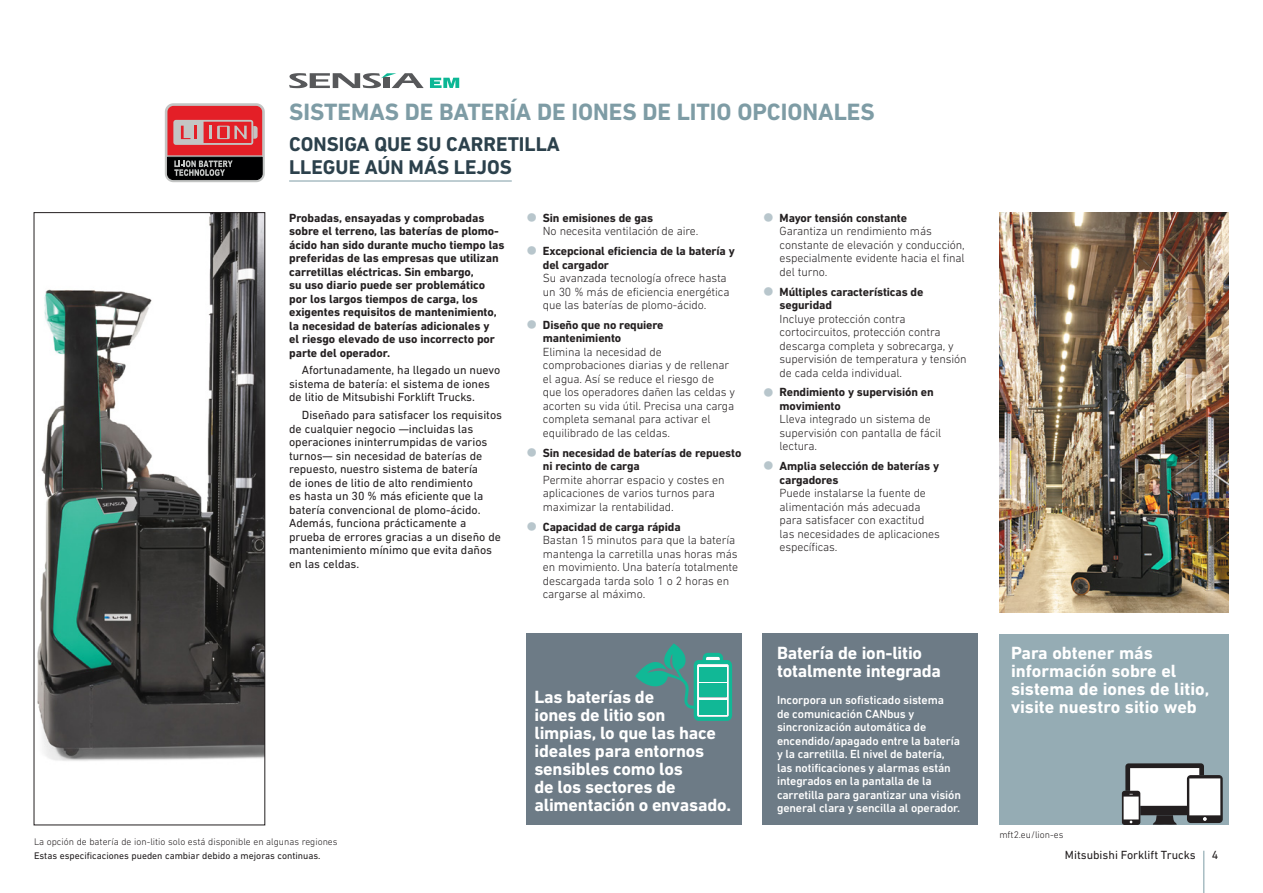
<style>
.page{position:relative;width:1263px;height:893px;background:#fff}
.page>*{position:absolute;margin:0;border:0;box-sizing:border-box;transform-origin:0 0}
.t1{font:700 24px "DIN Next LT Pro";color:#7e9ca5}
.t2{font:700 20.25px/22.5px "DIN Next LT Pro";color:#2c414c}
.t3{font:700 18px/18px "DIN Next LT Pro";letter-spacing:-.01em;color:#fff}
.t4{font:300 12px/13.5px "DIN Next LT Pro";letter-spacing:-.01em;color:#231f20}
.t5{font:700 12px/13.5px "DIN Next LT Pro";letter-spacing:-.005em;color:#231f20}
.t6{font:12px/13.5px "DIN Next LT Pro";letter-spacing:-.005em;color:#231f20}
.t7{font:500 12px/13.5px "DIN Next LT Pro";letter-spacing:-.01em;color:#fff}
.t8{font:300 9.75px "DIN Next LT Pro";color:#231f20}
.t9{font:9.75px "DIN Next LT Pro";color:#231f20}
.s1{font-family:"Helvetica Neue LT Std";font-stretch:condensed;font-size:24px;color:#b8c6cc}
.s2{font-weight:700}
.s3{font-family:"Helvetica Neue LT Std";font-weight:300;font-stretch:condensed;font-size:24px;color:#b8c6cc}
</style>
<div class="page">
<svg style="left:289px;top:73px;width:135px;height:15px"></svg>
<svg style="left:430px;top:78px;width:29px;height:10px"></svg>
<div style="left:999px;top:634px;width:230px;height:191px;background:#95acb4"></div>
<div style="left:1130px;top:768px;width:69px;height:38px;background:#fff"></div>
<svg style="left:1139px;top:815px;width:38px;height:10px"></svg>
<svg style="left:1122px;top:791px;width:18px;height:34px"></svg>
<div style="left:1123px;top:796px;width:16px;height:23px;background:#fff"></div>
<svg style="left:1187px;top:775px;width:36px;height:48px"></svg>
<svg style="left:1200px;top:815px;width:7px;height:6px"></svg>
<div style="left:1189px;top:778px;width:31px;height:37px;background:#fff"></div>
<svg style="left:1121px;top:763px;width:83px;height:32px"></svg>
<div style="left:1140px;top:806px;width:47px;height:9px;background:#231f20"></div>
<img style="left:37px;top:214px;width:226px;height:547px">
<div style="left:34px;top:212px;width:231px;height:613px;border:1px solid #231f20"></div>
<img style="left:999px;top:213px;width:230px;height:399px">
<svg style="left:165px;top:103px;width:100px;height:79px"></svg>
<div style="left:763px;top:634px;width:215px;height:191px;background:#6d7b86"></div>
<div style="left:526px;top:634px;width:215px;height:191px;background:#6d7b86"></div>
<svg style="left:635px;top:643px;width:97px;height:78px"></svg>
<div style="left:699px;top:667px;width:27px;height:14px;background:#11b896"></div>
<div style="left:699px;top:700px;width:27px;height:14px;background:#11b896"></div>
<div style="left:699px;top:683px;width:27px;height:14px;background:#11b896"></div>
<hr style="left:1203px;top:851px;width:1px;height:42px;background:#7e9ca5">
<hr style="left:289px;top:181px;width:223px;height:1px;background:#7e9ca5">
<h1 class="t1" style="left:289px;top:98px;width:587px">SISTEMAS DE BATERÍA DE IONES DE LITIO OPCIONALES</h1>
<h2 class="t2" style="left:289px;top:133px;width:272px">CONSIGA QUE SU CARRETILLA<br>LLEGUE AÚN MÁS LEJOS</h2>
<p class="t5" style="left:289px;top:211px;width:217px">Probadas, ensayadas y comprobadas sobre el terreno, las baterías de plomo&shy;ácido han sido durante mucho tiempo las preferidas de las empresas que utilizan carretillas eléctricas. Sin embargo,<br>su uso diario puede ser problemático por los largos tiempos de carga, los exigentes requisitos de mantenimiento, la necesidad de baterías adicionales y<br>el riesgo elevado de uso incorrecto por parte del operador.</p>
<p class="t6" style="left:289px;top:363px;width:213px;text-indent:13px">Afortunadamente, ha llegado un nuevo sistema de batería: el sistema de iones de litio de Mitsubishi Forklift Trucks.</p>
<p class="t6" style="left:289px;top:408px;width:214px;text-indent:13px">Diseñado para satisfacer los requisitos de cualquier negocio —incluidas las operaciones ininterrumpidas de varios turnos— sin necesidad de baterías de repuesto, nuestro sistema de batería<br>de iones de litio de alto rendimiento<br>es hasta un 30 % más eficiente que la batería convencional de plomo-ácido.<br>Además, funciona prácticamente a prueba de errores gracias a un diseño de mantenimiento mínimo que evita daños en las celdas.</p>
<p class="t4" style="left:543px;top:211px;width:157px;text-indent:-17px"><span class="s1">•</span> <span class="s2">Sin emisiones de gas<br></span>No necesita ventilación de aire.</p>
<p class="t5" style="left:543px;top:244px;width:194px;text-indent:-17px"><span class="s3">•</span> Excepcional eficiencia de la batería y del cargador</p>
<p class="t4" style="left:543px;top:271px;width:188px">Su avanzada tecnología ofrece hasta un 30 % más de eficiencia energética que las baterías de plomo-ácido.</p>
<p class="t5" style="left:543px;top:318px;width:122px;text-indent:-17px"><span class="s3">•</span> Diseño que no requiere mantenimiento</p>
<p class="t4" style="left:543px;top:345px;width:194px">Elimina la necesidad de comprobaciones diarias y de rellenar el agua. Así se reduce el riesgo de que los operadores dañen las celdas y acorten su vida útil. Precisa una carga completa semanal para activar el equilibrado de las celdas.</p>
<p class="t5" style="left:543px;top:446px;width:200px;text-indent:-17px"><span class="s3">•</span> Sin necesidad de baterías de repuesto ni recinto de carga</p>
<p class="t4" style="left:543px;top:473px;width:183px">Permite ahorrar espacio y costes en aplicaciones de varios turnos para maximizar la rentabilidad.</p>
<p class="t4" style="left:543px;top:520px;width:197px;text-indent:-17px"><span class="s1">•</span> <span class="s2">Capacidad de carga rápida<br></span>Bastan 15 minutos para que la batería mantenga la carretilla unas horas más en movimiento. Una batería totalmente descargada tarda solo 1 o 2 horas en cargarse al máximo.</p>
<p class="t8" style="left:34px;top:836px;width:305px">La opción de batería de ion-litio solo está disponible en algunas regiones</p>
<p class="t9" style="left:34px;top:850px;width:288px">Estas especificaciones pueden cambiar debido a mejoras continuas.</p>
<h3 class="t3" style="left:534px;top:688px;width:198px">Las baterías de<br>iones de litio son limpias, lo que las hace ideales para entornos sensibles como los<br>de los sectores de alimentación o envasado.</h3>
<p class="t4" style="left:780px;top:211px;width:187px;text-indent:-17px"><span class="s1">•</span> <span class="s2">Mayor tensión constante<br></span>Garantiza un rendimiento más constante de elevación y conducción, especialmente evidente hacia el final del turno.</p>
<p class="t5" style="left:780px;top:285px;width:145px;text-indent:-17px"><span class="s3">•</span> Múltiples características de seguridad</p>
<p class="t4" style="left:780px;top:312px;width:189px">Incluye protección contra cortocircuitos, protección contra descarga completa y sobrecarga, y supervisión de temperatura y tensión de cada celda individual.</p>
<p class="t5" style="left:780px;top:385px;width:156px;text-indent:-17px"><span class="s3">•</span> Rendimiento y supervisión en movimiento</p>
<p class="t4" style="left:780px;top:412px;width:163px">Lleva integrado un sistema de supervisión con pantalla de fácil lectura.</p>
<p class="t5" style="left:780px;top:459px;width:161px;text-indent:-17px"><span class="s3">•</span> Amplia selección de baterías y cargadores</p>
<p class="t4" style="left:780px;top:486px;width:162px">Puede instalarse la fuente de alimentación más adecuada para satisfacer con exactitud las necesidades de aplicaciones específicas.</p>
<h3 class="t3" style="left:777px;top:644px;width:165px">Batería de ion-litio totalmente integrada</h3>
<p class="t7" style="left:777px;top:693px;width:185px">Incorpora un sofisticado sistema<br>de comunicación CANbus y sincronización automática de encendido/apagado entre la batería y la carretilla. El nivel de batería, las notificaciones y alarmas están integrados en la pantalla de la carretilla para garantizar una visión general clara y sencilla al operador.</p>
<h3 class="t3" style="left:1011px;top:644px;width:200px">Para obtener más información sobre el sistema de iones de litio, visite nuestro sitio web</h3>
<p class="t8" style="left:999px;top:829px;width:66px">mft2.eu/lion-es</p>
<p class="t6" style="left:1065px;top:848px;width:132px">Mitsubishi Forklift Trucks</p>
<p class="t6" style="left:1212px;top:848px;width:8px">4</p>
</div>
